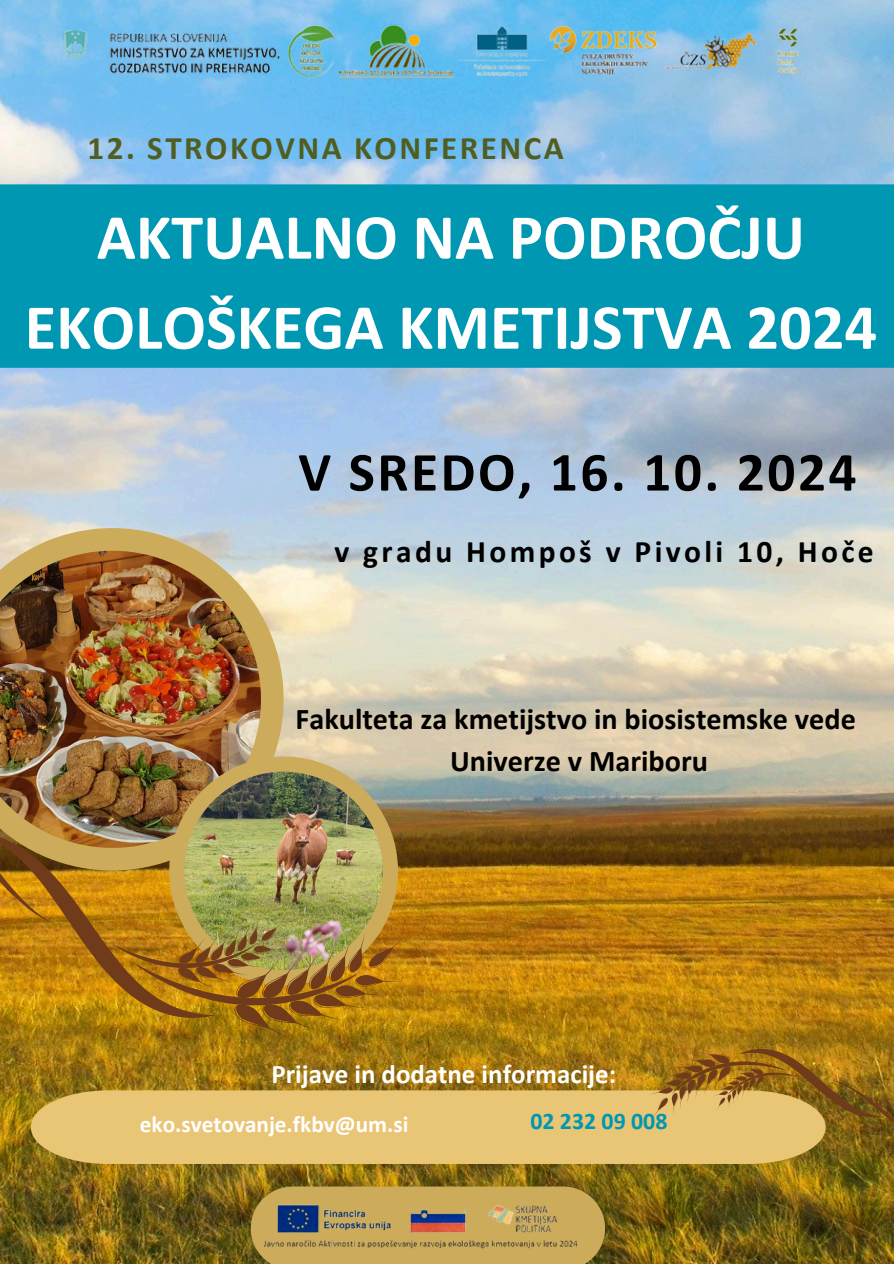
<style>
.page{position:relative;width:894px;height:1264px;background:#fff}
.page>*{position:absolute;margin:0;border:0;box-sizing:border-box;transform-origin:0 0}
.t1{font:700 64.5px/90px "Calibri";color:#fff;text-align:center}
.t2{font:700 55.5px "Calibri";letter-spacing:.045em;color:#000}
.t3{font:700 33px "Calibri";letter-spacing:.075em;color:#505e22}
.t4{font:700 31.5px "Calibri";letter-spacing:.11em;color:#000}
.t5{font:700 30.15px/41.7px "Calibri";color:#000;text-align:center}
.t6{font:700 26.85px "Calibri";color:#fff}
.t7{font:700 23.85px "Calibri";color:#0097b2}
.t8{font:700 23.25px "Calibri";color:#fff}
</style>
<div class="page">
<img style="left:0;top:0;width:893px;height:1263px">
<div style="left:31px;top:1090px;width:794px;height:73px;background:#e9c675"></div>
<svg style="left:0;top:528px;width:283px;height:228px;background:#d3c499"></svg>
<img style="left:0;top:550px;width:261px;height:265px">
<img style="left:169px;top:756px;width:229px;height:116px">
<img style="left:184px;top:771px;width:199px;height:101px">
<img style="left:0;top:815px;width:215px;height:231px">
<img style="left:0;top:740px;width:67px;height:187px">
<img style="left:132px;top:855px;width:228px;height:224px">
<img style="left:112px;top:872px;width:296px;height:183px">
<svg style="left:648px;top:1028px;width:245px;height:123px;background:#b18934"></svg>
<div style="left:0;top:184px;width:893px;height:184px;background:#0097b2"></div>
<svg style="left:251px;top:1186px;width:354px;height:77px;background:#c1a253"></svg>
<img style="left:46px;top:16px;width:779px;height:73px">
<img style="left:251px;top:1204px;width:333px;height:47px">
<h4 class="t3" style="left:88px;top:134px;width:477px">12. STROKOVNA KONFERENCA</h4>
<p class="t1" style="left:25px;top:197px;width:853px">AKTUALNO NA PODROČJU<br>EKOLOŠKEGA KMETIJSTVA 2024</p>
<p class="t2" style="left:298px;top:449px;width:559px">V SREDO, 16. 10. 2024</p>
<p class="t4" style="left:334px;top:538px;width:540px">v gradu Hompoš v Pivoli 10, Hoče</p>
<h4 class="t5" style="left:295px;top:701px;width:561px">Fakulteta za kmetijstvo in biosistemske vede<br>Univerze v Mariboru</h4>
<p class="t6" style="left:271px;top:1062px;width:346px">Prijave in dodatne informacije:</p>
<h5 class="t8" style="left:140px;top:1114px;width:270px">eko.svetovanje.fkbv@um.si</h5>
<p class="t7" style="left:530px;top:1111px;width:139px">02 232 09 008</p>
</div>
